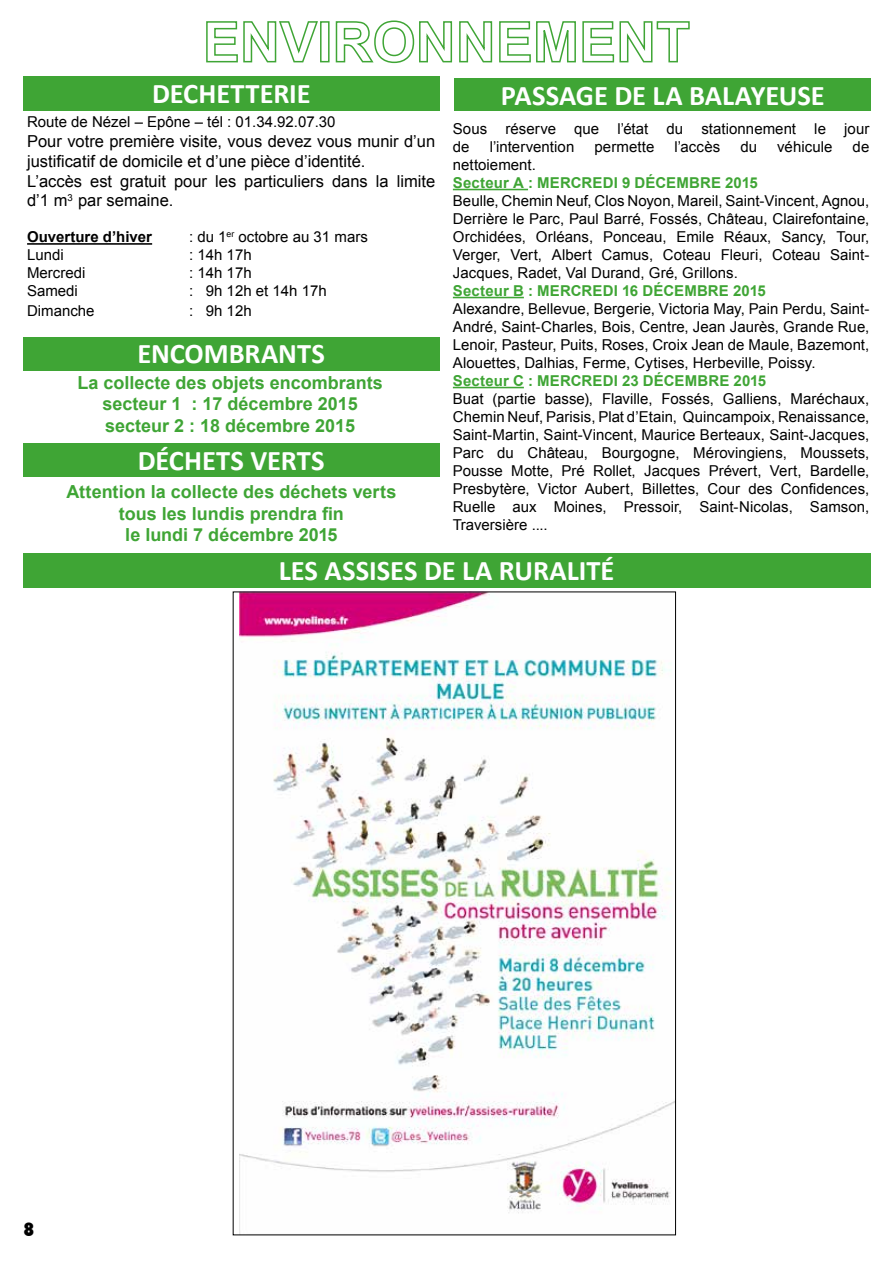
<style>
.page{position:relative;width:893px;height:1263px;background:#fff}
.page>*{position:absolute;margin:0;border:0;box-sizing:border-box;transform-origin:0 0}
.t1{font:700 28.5px "Calibri";color:#fff}
.t2{font:700 18px/21.6px "Arial";color:#3fa535;text-align:center}
.t3{font:800 condensed 18px "Futura";color:#000}
.t4{font:16.5px/19.8px "Arial";color:#000}
.t5{font:15px/18px "Arial";color:#000;text-align:justify}
.t6{font:700 15px "Arial";letter-spacing:.01em;color:#3fa535}
.t7{font:700 15px "Arial";color:#000}
</style>
<div class="page">
<div style="left:23px;top:554px;width:847px;height:34px;background:#3fa535"></div>
<img style="left:239px;top:594px;width:435px;height:639px">
<svg style="left:206px;top:21px;width:112px;height:42px"></svg>
<div style="left:320px;top:21px;width:10px;height:41px;border:2px solid #3fa535"></div>
<svg style="left:335px;top:20px;width:355px;height:44px"></svg>
<div style="left:23px;top:77px;width:417px;height:34px;background:#3fa535"></div>
<hr style="left:27px;top:243px;width:125px;height:2px;background:#000">
<div style="left:454px;top:78px;width:417px;height:32px;background:#3fa535"></div>
<hr style="left:453px;top:189px;width:75px;height:1px;background:#3fa535">
<hr style="left:453px;top:297px;width:71px;height:1px;background:#3fa535">
<hr style="left:453px;top:387px;width:71px;height:1px;background:#3fa535">
<div style="left:23px;top:337px;width:416px;height:33px;background:#3fa535"></div>
<div style="left:23px;top:444px;width:417px;height:33px;background:#3fa535"></div>
<h1 class="t1" style="left:152px;top:75px;width:160px">DECHETTERIE</h1>
<p class="t5" style="left:27px;top:113px;width:310px">Route de Nézel – Epône – tél : 01.34.92.07.30</p>
<p class="t4" style="left:27px;top:131px;width:410px">Pour votre première visite, vous devez vous munir d’un justificatif de domicile et d’une pièce d’identité.<br>L’accès est gratuit pour les particuliers dans la limite d’1 m<sup>3</sup> par semaine.</p>
<p class="t7" style="left:27px;top:227px;width:127px">Ouverture d’hiver</p>
<p class="t5" style="left:189px;top:228px;width:180px">: du 1<sup>er</sup> octobre au 31 mars</p>
<p class="t5" style="left:27px;top:246px;width:38px">Lundi</p>
<p class="t5" style="left:189px;top:246px;width:64px">: 14h 17h</p>
<p class="t5" style="left:27px;top:264px;width:60px">Mercredi</p>
<p class="t5" style="left:189px;top:264px;width:64px">: 14h 17h</p>
<p class="t5" style="left:27px;top:282px;width:52px">Samedi</p>
<p class="t5" style="left:189px;top:282px;width:139px">: 9h 12h et 14h 17h</p>
<p class="t5" style="left:27px;top:302px;width:69px">Dimanche</p>
<p class="t5" style="left:189px;top:302px;width:64px">: 9h 12h</p>
<h1 class="t1" style="left:137px;top:335px;width:189px">ENCOMBRANTS</h1>
<p class="t2" style="left:78px;top:372px;width:307px">La collecte des objets encombrants secteur 1 : 17 décembre 2015 secteur 2 : 18 décembre 2015</p>
<h1 class="t1" style="left:138px;top:442px;width:188px">DÉCHETS VERTS</h1>
<p class="t2" style="left:66px;top:481px;width:331px">Attention la collecte des déchets verts tous les lundis prendra fin<br>le lundi 7 décembre 2015</p>
<h1 class="t1" style="left:501px;top:77px;width:325px">PASSAGE DE LA BALAYEUSE</h1>
<p class="t5" style="left:453px;top:120px;width:418px">Sous réserve que l’état du stationnement le jour de</p>
<p class="t5" style="left:490px;top:138px;width:86px">l’intervention</p>
<p class="t5" style="left:594px;top:138px;width:61px">permette</p>
<p class="t5" style="left:674px;top:138px;width:47px">l’accès</p>
<p class="t5" style="left:740px;top:138px;width:18px">du</p>
<p class="t5" style="left:777px;top:138px;width:57px">véhicule</p>
<p class="t5" style="left:853px;top:138px;width:18px">de</p>
<p class="t5" style="left:453px;top:156px;width:85px">nettoiement.</p>
<p class="t6" style="left:453px;top:173px;width:307px">Secteur A : MERCREDI 9 DÉCEMBRE 2015</p>
<p class="t5" style="left:453px;top:192px;width:418px">Beulle, Chemin Neuf, Clos Noyon, Mareil, Saint-Vincent, Agnou, Derrière le Parc, Paul Barré, Fossés, Château, Clairefontaine, Orchidées, Orléans, Ponceau, Emile Réaux, Sancy, Tour, Verger, Vert, Albert Camus, Coteau Fleuri, Coteau Saint-Jacques, Radet, Val Durand, Gré, Grillons.</p>
<p class="t6" style="left:453px;top:281px;width:314px">Secteur B : MERCREDI 16 DÉCEMBRE 2015</p>
<p class="t5" style="left:453px;top:300px;width:418px">Alexandre, Bellevue, Bergerie, Victoria May, Pain Perdu, Saint-André, Saint-Charles, Bois, Centre, Jean Jaurès, Grande Rue, Lenoir, Pasteur, Puits, Roses, Croix Jean de Maule, Bazemont, Alouettes, Dalhias, Ferme, Cytises, Herbeville, Poissy.</p>
<p class="t6" style="left:453px;top:371px;width:315px">Secteur C : MERCREDI 23 DÉCEMBRE 2015</p>
<p class="t5" style="left:453px;top:390px;width:418px">Buat (partie basse), Flaville, Fossés, Galliens, Maréchaux, Chemin Neuf, Parisis, Plat d’Etain, Quincampoix, Renaissance, Saint-Martin, Saint-Vincent, Maurice Berteaux, Saint-Jacques, Parc du Château, Bourgogne, Mérovingiens, Moussets, Pousse Motte, Pré Rollet, Jacques Prévert, Vert, Bardelle, Presbytère, Victor Aubert, Billettes, Cour des Confidences, Ruelle aux Moines, Pressoir, Saint-Nicolas, Samson, Traversière ....</p>
<h1 class="t1" style="left:279px;top:552px;width:337px">LES ASSISES DE LA RURALITÉ</h1>
<p class="t3" style="left:24px;top:1217px;width:12px">8</p>
</div>
